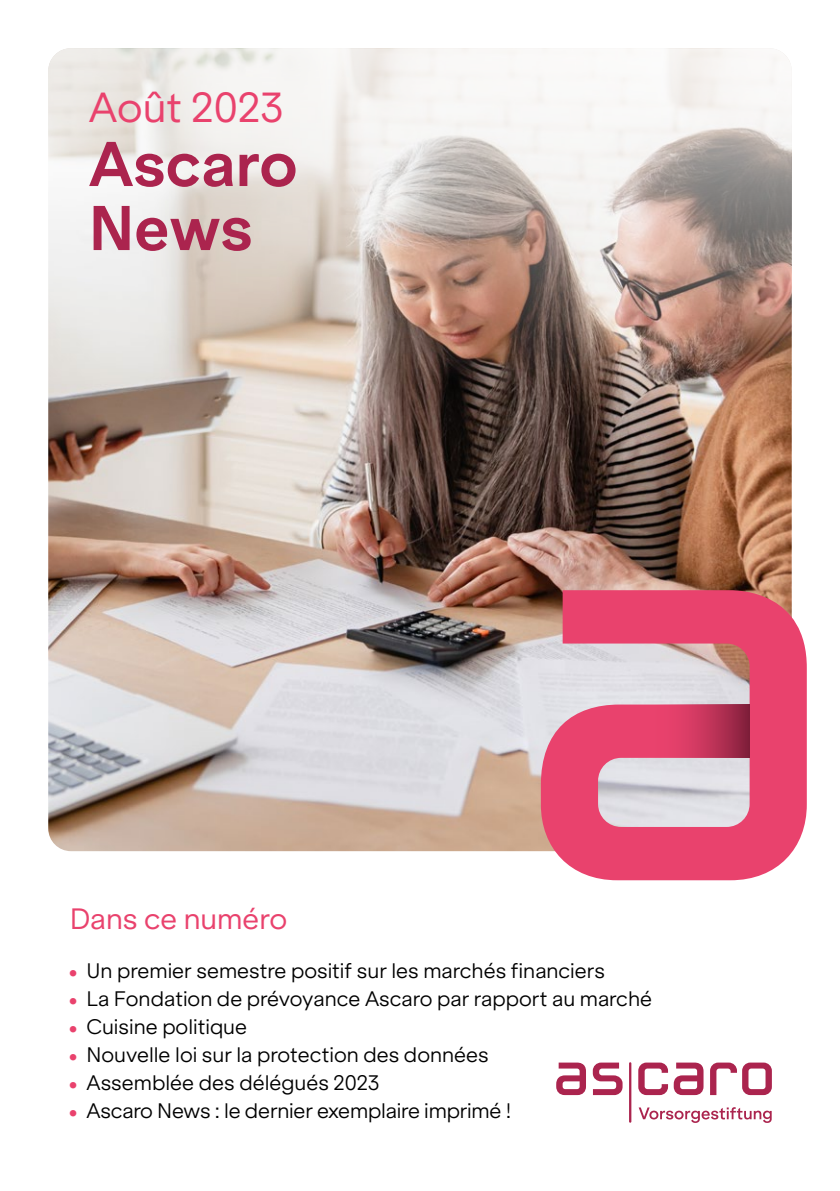
<style>
.page{position:relative;width:840px;height:1191px;background:#fff}
.page>*{position:absolute;margin:0;border:0;box-sizing:border-box;transform-origin:0 0}
.t1{font:700 60px/64px "ES Klarheit Grotesk";color:#ab244e}
.t2{font:40px "ES Klarheit Grotesk";color:#e9426d}
.t3{font:28px "ES Klarheit Grotesk";color:#e9426d}
.t4{font:300 20px "ES Klarheit Grotesk";color:#000}
.s1{color:#e9426d}
</style>
<div class="page">
<svg style="left:540px;top:590px;width:266px;height:290px;fill:#e9426d"></svg>
<svg style="left:673px;top:1062px;width:30px;height:33px"></svg>
<hr style="left:628px;top:1062px;width:3px;height:60px;background:#ab244e">
<svg style="left:556px;top:1062px;width:29px;height:33px"></svg>
<svg style="left:592px;top:1062px;width:30px;height:33px"></svg>
<svg style="left:638px;top:1062px;width:29px;height:33px"></svg>
<svg style="left:710px;top:1062px;width:61px;height:33px"></svg>
<svg style="left:638px;top:1107px;width:133px;height:16px"></svg>
<img style="left:48px;top:48px;width:743px;height:803px;border-radius:23px">
<h2 class="t2" style="left:89px;top:74px;width:196px">Août 2023</h2>
<h1 class="t1" style="left:89px;top:126px;width:210px">Ascaro<br>News</h1>
<h3 class="t3" style="left:70px;top:896px;width:219px">Dans ce numéro</h3>
<p class="t4" style="left:68px;top:953px;width:538px"><span class="s1">•</span> Un premier semestre positif sur les marchés financiers</p>
<p class="t4" style="left:68px;top:981px;width:585px"><span class="s1">•</span> La Fondation de prévoyance Ascaro par rapport au marché</p>
<p class="t4" style="left:68px;top:1009px;width:180px"><span class="s1">•</span> Cuisine politique</p>
<p class="t4" style="left:68px;top:1037px;width:421px"><span class="s1">•</span> Nouvelle loi sur la protection des données</p>
<p class="t4" style="left:68px;top:1065px;width:312px"><span class="s1">•</span> Assemblée des délégués 2023</p>
<p class="t4" style="left:68px;top:1093px;width:444px"><span class="s1">•</span> Ascaro News : le dernier exemplaire imprimé !</p>
</div>
